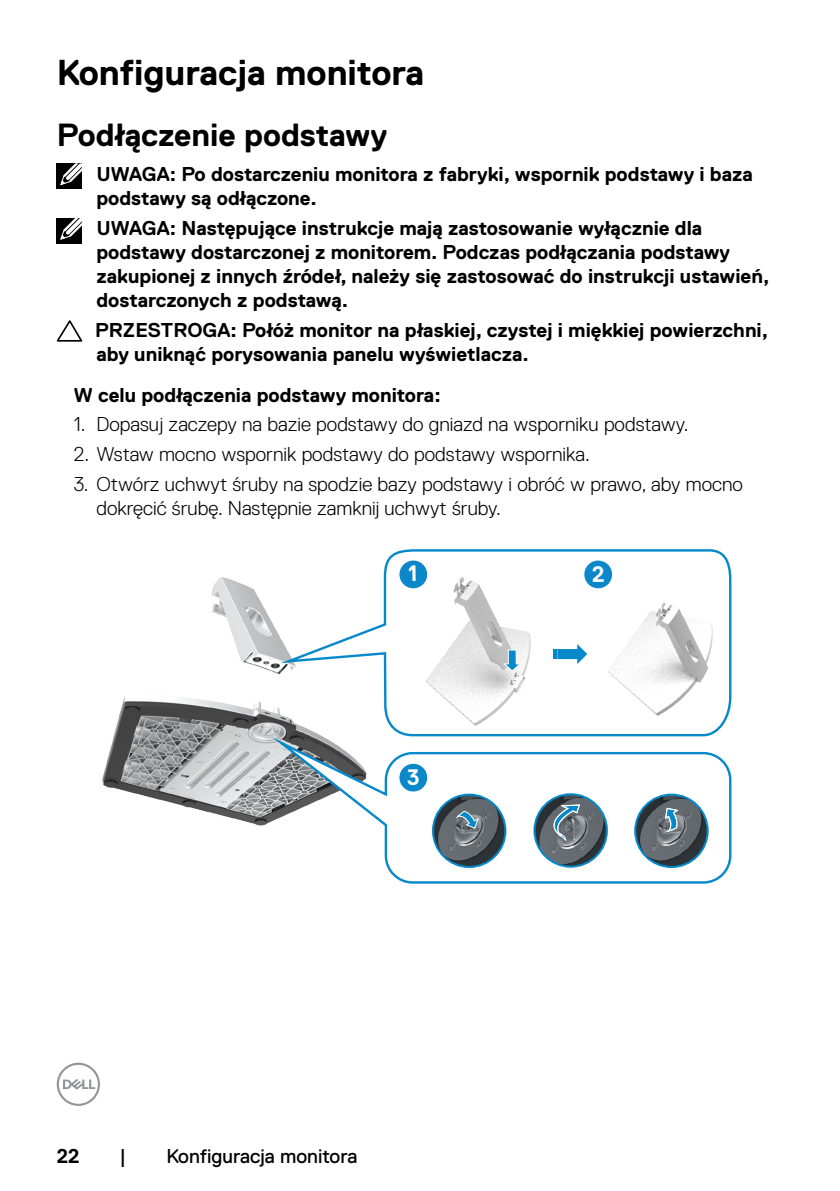
<style>
.page{position:relative;width:840px;height:1191px;background:#fff}
.page>*{position:absolute;margin:0;border:0;box-sizing:border-box;transform-origin:0 0}
.t1{font:700 36px "Dell Replica";color:#000}
.t2{font:700 32px "Dell Replica";color:#000}
.t3{font:700 20px/24px "Dell Replica";color:#000}
.t4{font:300 20px/24px "Dell Replica";color:#000}
.t5{font:20px "Dell Replica";color:#000}
</style>
<div class="page">
<svg style="left:57px;top:1062px;width:43px;height:44px"></svg>
<div style="left:57px;top:163px;width:25px;height:26px;background:#000"></div>
<svg style="left:60px;top:163px;width:22px;height:23px"></svg>
<div style="left:57px;top:218px;width:25px;height:25px;background:#000"></div>
<svg style="left:60px;top:218px;width:22px;height:22px"></svg>
<svg style="left:57px;top:320px;width:25px;height:22px"></svg>
<img style="left:102px;top:577px;width:170px;height:249px">
<svg style="left:272px;top:549px;width:460px;height:182px"></svg>
<svg style="left:262px;top:731px;width:470px;height:153px"></svg>
<svg style="left:552px;top:644px;width:35px;height:20px"></svg>
<img style="left:635px;top:794px;width:72px;height:73px;border-radius:36px">
<img style="left:433px;top:794px;width:72px;height:73px;border-radius:36px">
<img style="left:534px;top:794px;width:72px;height:72px;border-radius:36px">
<svg style="left:455px;top:811px;width:23px;height:18px"></svg>
<div style="left:533px;top:793px;width:74px;height:74px;border:2px solid #0689ca;border-radius:50%"></div>
<svg style="left:544px;top:804px;width:36px;height:38px"></svg>
<div style="left:634px;top:793px;width:74px;height:75px;border:2px solid #0689ca;border-radius:50%"></div>
<svg style="left:664px;top:807px;width:15px;height:26px"></svg>
<div style="left:432px;top:793px;width:74px;height:75px;border:2px solid #0689ca;border-radius:50%"></div>
<img style="left:606px;top:599px;width:111px;height:120px">
<img style="left:422px;top:574px;width:111px;height:155px">
<div style="left:399px;top:764px;width:28px;height:27px;background:#0c87c9;border-radius:50%"></div>
<div style="left:584px;top:560px;width:27px;height:28px;background:#0c87c9;border-radius:50%"></div>
<div style="left:399px;top:560px;width:28px;height:28px;background:#0c87c9;border-radius:50%"></div>
<svg style="left:501px;top:649px;width:21px;height:23px"></svg>
<h1 class="t1" style="left:57px;top:52px;width:369px">Konfiguracja monitora</h1>
<h2 class="t2" style="left:57px;top:117px;width:332px">Podłączenie podstawy</h2>
<p class="t3" style="left:96px;top:162px;width:657px">UWAGA: Po dostarczeniu monitora z fabryki, wspornik podstawy i baza podstawy są odłączone.</p>
<p class="t3" style="left:96px;top:216px;width:674px">UWAGA: Następujące instrukcje mają zastosowanie wyłącznie dla podstawy dostarczonej z monitorem. Podczas podłączania podstawy zakupionej z innych źródeł, należy się zastosować do instrukcji ustawień, dostarczonych z podstawą.</p>
<p class="t3" style="left:95px;top:318px;width:674px">PRZESTROGA: Połóż monitor na płaskiej, czystej i miękkiej powierzchni, aby uniknąć porysowania panelu wyświetlacza.</p>
<p class="t3" style="left:74px;top:383px;width:368px">W celu podłączenia podstawy monitora:</p>
<p class="t4" style="left:74px;top:412px;width:616px">1. Dopasuj zaczepy na bazie podstawy do gniazd na wsporniku podstawy.</p>
<p class="t4" style="left:74px;top:442px;width:517px">2. Wstaw mocno wspornik podstawy do podstawy wspornika.</p>
<p class="t4" style="left:96px;top:472px;width:647px;text-indent:-23px">3. Otwórz uchwyt śruby na spodzie bazy podstawy i obróć w prawo, aby mocno dokręcić śrubę. Następnie zamknij uchwyt śruby.</p>
<p class="t3" style="left:57px;top:1143px;width:24px">22</p>
<p class="t5" style="left:119px;top:1144px;width:8px">|</p>
<p class="t5" style="left:166px;top:1144px;width:192px">Konfiguracja monitora</p>
</div>
